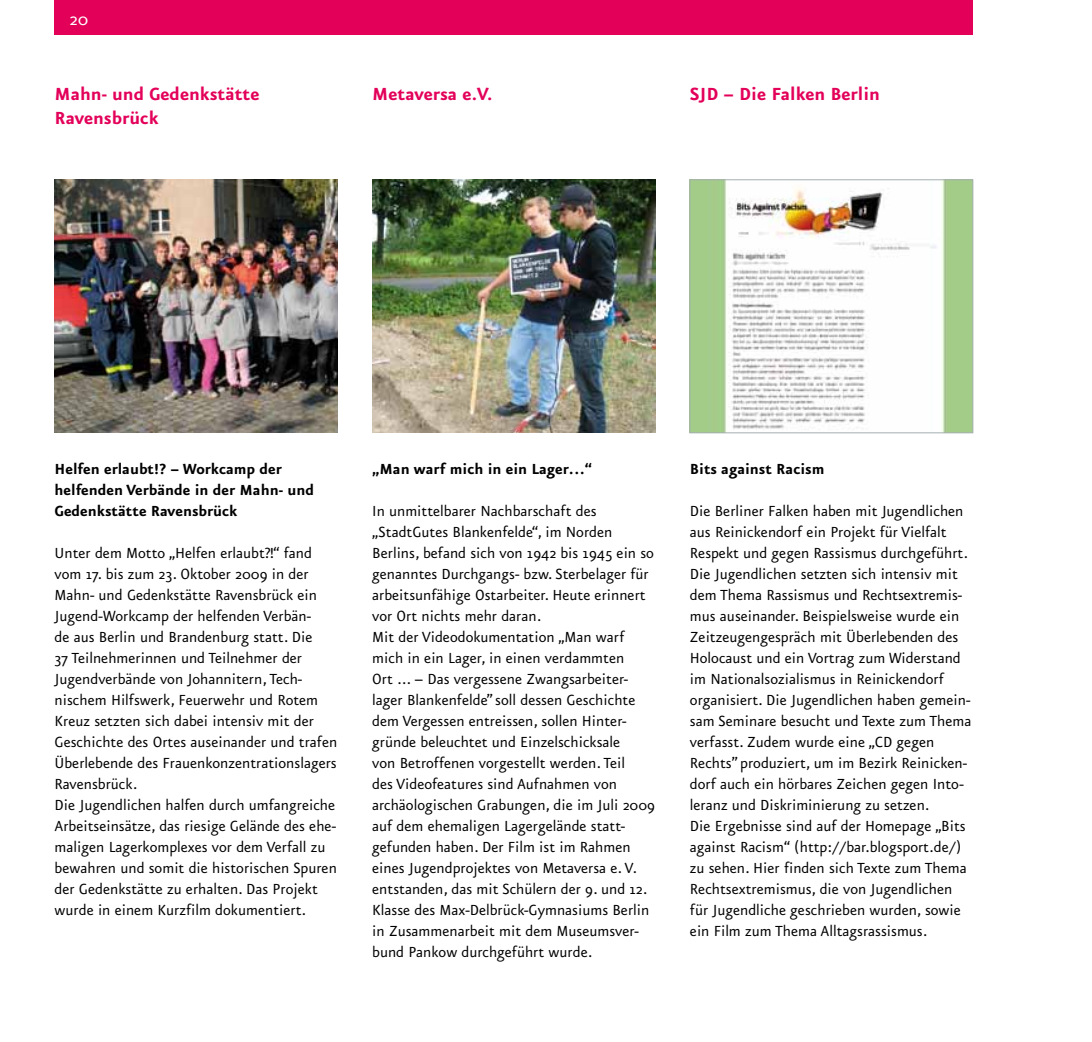
<style>
.page{position:relative;width:1092px;height:1042px;background:#fff}
.page>*{position:absolute;margin:0;border:0;box-sizing:border-box;transform-origin:0 0}
.t1{font:700 21px/24.5px "Eureka Sans";color:#e30059}
.t2{font:21px "Eureka Sans";color:#fff}
.t3{font:17.5px/21px "Eureka Sans";color:#000}
.t4{font:700 17.5px/21px "Eureka Sans";color:#000}
</style>
<div class="page">
<div style="left:55px;top:0;width:917px;height:35px;background:#e30059"></div>
<img style="left:691px;top:182px;width:280px;height:249px">
<div style="left:689px;top:180px;width:284px;height:253px;border:1px solid #a5afb1"></div>
<img style="left:372px;top:180px;width:283px;height:253px">
<img style="left:55px;top:180px;width:282px;height:253px">
<p class="t2" style="left:69px;top:9px;width:20px">20</p>
<p class="t1" style="left:55px;top:82px;width:206px">Mahn- und Gedenkstätte<br>Ravensbrück</p>
<p class="t1" style="left:372px;top:82px;width:122px">Metaversa e.V.</p>
<p class="t1" style="left:690px;top:82px;width:192px">SJD – Die Falken Berlin</p>
<p class="t4" style="left:55px;top:459px;width:261px">Helfen erlaubt!? – Workcamp der helfenden Verbände in der Mahn- und<br>Gedenkstätte Ravensbrück</p>
<p class="t3" style="left:55px;top:543px;width:284px">Unter dem Motto „Helfen erlaubt?!“ fand vom 17. bis zum 23. Oktober 2009 in der Mahn- und Gedenkstätte Ravensbrück ein Jugend-Workcamp der helfenden Verbän-<br>de aus Berlin und Brandenburg statt. Die<br>37 Teilnehmerinnen und Teilnehmer der Jugendverbände von Johannitern, Tech&shy;nischem Hilfswerk, Feuerwehr und Rotem Kreuz setzten sich dabei intensiv mit der Geschichte des Ortes auseinander und trafen Überlebende des Frauenkonzentrationslagers Ravensbrück.<br>Die Jugendlichen halfen durch umfangreiche Arbeitseinsätze, das riesige Gelände des ehe&shy;maligen Lagerkomplexes vor dem Verfall zu bewahren und somit die historischen Spuren der Gedenkstätte zu erhalten. Das Projekt wurde in einem Kurzfilm dokumentiert.</p>
<p class="t4" style="left:372px;top:459px;width:221px">„Man warf mich in ein Lager…“</p>
<p class="t3" style="left:372px;top:501px;width:284px">In unmittelbarer Nachbarschaft des „StadtGutes Blankenfelde“, im Norden Berlins, befand sich von 1942 bis 1945 ein so genanntes Durchgangs- bzw. Sterbelager für arbeitsunfähige Ostarbeiter. Heute erinnert vor Ort nichts mehr daran.<br>Mit der Videodokumentation „Man warf mich in ein Lager, in einen verdammten<br>Ort ... – Das vergessene Zwangsarbeiter&shy;lager Blankenfelde” soll dessen Geschichte dem Vergessen entreissen, sollen Hinter&shy;gründe beleuchtet und Einzelschicksale<br>von Betroffenen vorgestellt werden. Teil<br>des Videofeatures sind Aufnahmen von archäologischen Grabungen, die im Juli 2009 auf dem ehemaligen Lagergelände statt&shy;gefunden haben. Der Film ist im Rahmen eines Jugendprojektes von Metaversa e. V. entstanden, das mit Schülern der 9. und 12.<br>Klasse des Max-Delbrück-Gymnasiums Berlin in Zusammenarbeit mit dem Museumsver&shy;bund Pankow durchgeführt wurde.</p>
<p class="t4" style="left:690px;top:459px;width:136px">Bits against Racism</p>
<p class="t3" style="left:690px;top:501px;width:283px">Die Berliner Falken haben mit Jugendlichen aus Reinickendorf ein Projekt für Vielfalt Respekt und gegen Rassismus durchgeführt.<br>Die Jugendlichen setzten sich intensiv mit dem Thema Rassismus und Rechtsextremis&shy;mus auseinander. Beispielsweise wurde ein Zeitzeugengespräch mit Überlebenden des Holocaust und ein Vortrag zum Widerstand im Nationalsozialismus in Reinickendorf organisiert. Die Jugendlichen haben gemein&shy;sam Seminare besucht und Texte zum Thema verfasst. Zudem wurde eine „CD gegen Rechts” produziert, um im Bezirk Reinicken&shy;dorf auch ein hörbares Zeichen gegen Into&shy;leranz und Diskriminierung zu setzen.<br>Die Ergebnisse sind auf der Homepage „Bits against Racism“ (http://bar.blogsport.de/) zu sehen. Hier finden sich Texte zum Thema Rechtsextremismus, die von Jugendlichen für Jugendliche geschrieben wurden, sowie ein Film zum Thema Alltagsrassismus.</p>
</div>
